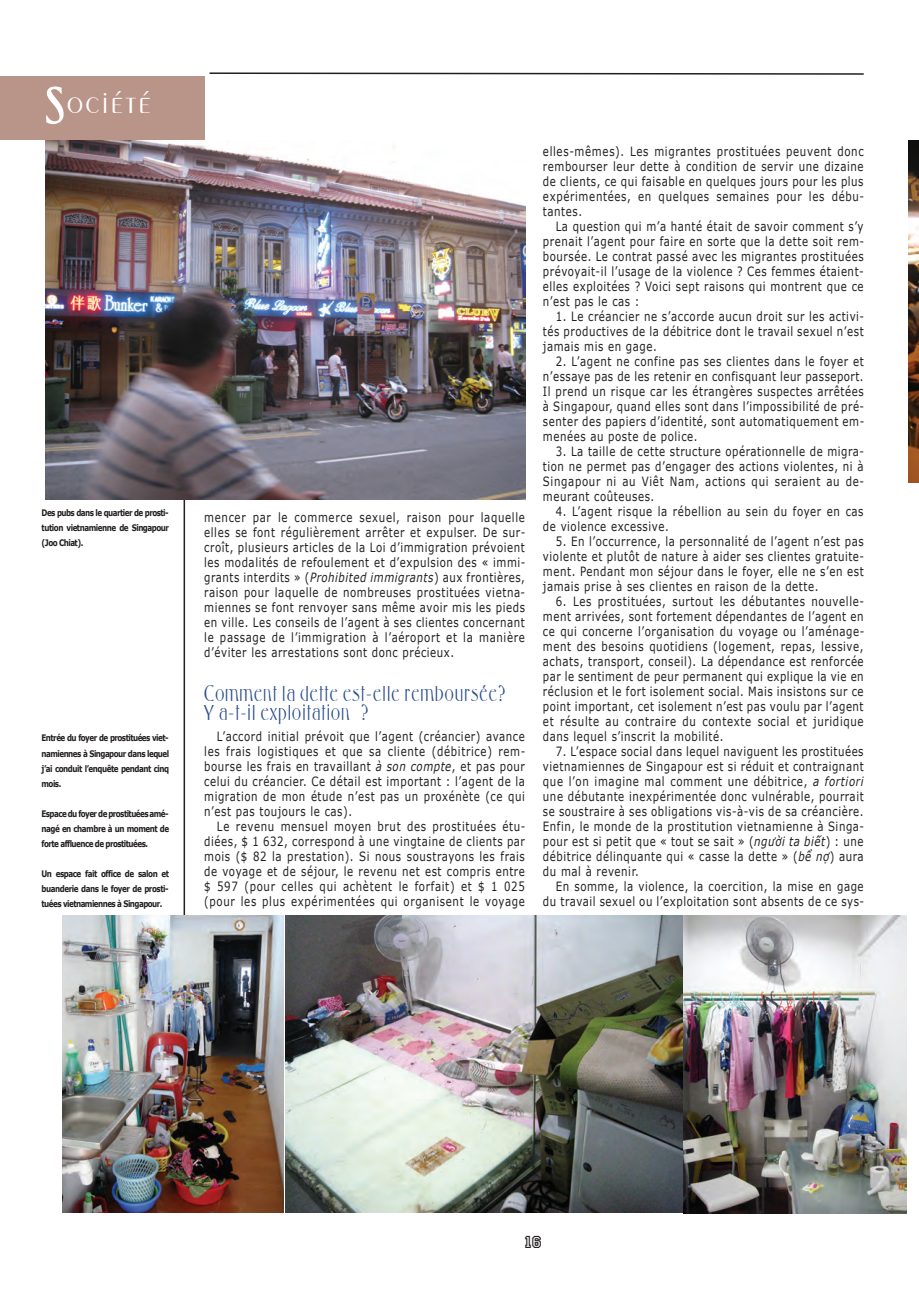
<style>
.page{position:relative;width:919px;height:1289px;background:#fff}
.page>*{position:absolute;margin:0;border:0;box-sizing:border-box;transform-origin:0 0}
.t1{font:300 36px "Penyae";letter-spacing:.05em;color:#fff}
.t2{font:24px/19.5px "Foster";letter-spacing:.05em;color:#294c8b;scale:.8 1}
.t3{font:18px "Princetown LET";color:#231f20}
.t4{font:12.75px/15px "Verdana";letter-spacing:.055em;color:#231f20;text-align:justify;scale:.8 1}
.t5{font:700 9px/15px "Verdana";letter-spacing:-.07em;color:#231f20;text-align:justify;scale:.8 1}
.s1{font-family:"Foster";font-weight:400;font-size:54px}
.s2{font-style:italic}
</style>
<div class="page">
<svg style="left:209px;top:72px;width:655px;height:3px"></svg>
<hr style="left:183px;top:141px;width:2px;height:1071px;background:#231f20">
<div style="left:0;top:77px;width:204px;height:63px;background:#b99489"></div>
<img style="left:62px;top:915px;width:621px;height:298px">
<img style="left:285px;top:915px;width:397px;height:298px">
<img style="left:683px;top:915px;width:223px;height:298px">
<img style="left:908px;top:140px;width:10px;height:342px">
<img style="left:45px;top:140px;width:481px;height:359px">
<h1 class="t1" style="left:46px;top:88px;width:106px"><span class="s1">S</span>ociété</h1>
<p class="t5" style="left:42px;top:505px;width:161px">Des pubs dans le quartier de prosti&shy;tution vietnamienne de Singapour (Joo Chiat).</p>
<p class="t5" style="left:42px;top:730px;width:161px">Entrée du foyer de prostituées viet&shy;namiennes à Singapour dans lequel j’ai conduit l’enquête pendant cinq mois.</p>
<p class="t5" style="left:42px;top:805px;width:161px">Espace du foyer de prostituées amé&shy;nagé en chambre à un moment de forte affluence de prostituées.</p>
<p class="t5" style="left:42px;top:865px;width:161px">Un espace fait office de salon et buanderie dans le foyer de prosti&shy;tuées vietnamiennes à Singapour.</p>
<p class="t4" style="left:204px;top:509px;width:403px">mencer par le commerce sexuel, raison pour laquelle elles se font régulièrement arrêter et expulser. De sur&shy;croît, plusieurs articles de la Loi d’immigration prévoient les modalités de refoulement et d’expulsion des « immi&shy;grants interdits » (<span class="s2">Prohibited immigrants</span>) aux frontières, raison pour laquelle de nombreuses prostituées vietna&shy;miennes se font renvoyer sans même avoir mis les pieds en ville. Les conseils de l’agent à ses clientes concernant le passage de l’immigration à l’aéroport et la manière d’éviter les arrestations sont donc précieux.</p>
<h2 class="t2" style="left:204px;top:685px;width:378px">Comment la dette est-elle remboursée?<br>Y a-t-il exploitation ?</h2>
<p class="t4" style="left:204px;top:728px;width:403px;text-indent:13px">L’accord initial prévoit que l’agent (créancier) avance les frais logistiques et que sa cliente (débitrice) rem&shy;bourse les frais en travaillant <span class="s2">à son compte</span>, et pas pour celui du créancier. Ce détail est important : l’agent de la migration de mon étude n’est pas un proxénète (ce qui n’est pas toujours le cas).</p>
<p class="t4" style="left:204px;top:818px;width:403px;text-indent:13px">Le revenu mensuel moyen brut des prostituées étu&shy;diées, $ 1 632, correspond à une vingtaine de clients par mois ($ 82 la prestation). Si nous soustrayons les frais de voyage et de séjour, le revenu net est compris entre $ 597 (pour celles qui achètent le forfait) et $ 1 025 (pour les plus expérimentées qui organisent le voyage</p>
<p class="t4" style="left:543px;top:143px;width:403px">elles-mêmes). Les migrantes prostituées peuvent donc rembourser leur dette à condition de servir une dizaine de clients, ce qui faisable en quelques jours pour les plus expérimentées, en quelques semaines pour les débu&shy;tantes.</p>
<p class="t4" style="left:543px;top:218px;width:403px;text-indent:13px">La question qui m’a hanté était de savoir comment s’y prenait l’agent pour faire en sorte que la dette soit rem&shy;boursée. Le contrat passé avec les migrantes prostituées prévoyait-il l’usage de la violence ? Ces femmes étaient&shy;elles exploitées ? Voici sept raisons qui montrent que ce n’est pas le cas :</p>
<p class="t4" style="left:543px;top:308px;width:403px;text-indent:13px">1. Le créancier ne s’accorde aucun droit sur les activi&shy;tés productives de la débitrice dont le travail sexuel n’est jamais mis en gage.</p>
<p class="t4" style="left:543px;top:353px;width:403px;text-indent:13px">2. L’agent ne confine pas ses clientes dans le foyer et n’essaye pas de les retenir en confisquant leur passeport.<br>Il prend un risque car les étrangères suspectes arrêtées à Singapour, quand elles sont dans l’impossibilité de pré&shy;senter des papiers d’identité, sont automatiquement em&shy;menées au poste de police.</p>
<p class="t4" style="left:543px;top:443px;width:403px;text-indent:13px">3. La taille de cette structure opérationnelle de migra&shy;tion ne permet pas d’engager des actions violentes, ni à Singapour ni au Viêt Nam, actions qui seraient au de&shy;meurant coûteuses.</p>
<p class="t4" style="left:543px;top:503px;width:402px;text-indent:13px">4. L’agent risque la rébellion au sein du foyer en cas de violence excessive.</p>
<p class="t4" style="left:543px;top:533px;width:403px;text-indent:13px">5. En l’occurrence, la personnalité de l’agent n’est pas violente et plutôt de nature à aider ses clientes gratuite&shy;ment. Pendant mon séjour dans le foyer, elle ne s’en est jamais prise à ses clientes en raison de la dette.</p>
<p class="t4" style="left:543px;top:593px;width:403px;text-indent:13px">6. Les prostituées, surtout les débutantes nouvelle&shy;ment arrivées, sont fortement dépendantes de l’agent en ce qui concerne l’organisation du voyage ou l’aménage&shy;ment des besoins quotidiens (logement, repas, lessive, achats, transport, conseil). La dépendance est renforcée par le sentiment de peur permanent qui explique la vie en réclusion et le fort isolement social. Mais insistons sur ce point important, cet isolement n’est pas voulu par l’agent et résulte au contraire du contexte social et juridique dans lequel s’inscrit la mobilité.</p>
<p class="t4" style="left:543px;top:743px;width:403px;text-indent:13px">7. L’espace social dans lequel naviguent les prostituées vietnamiennes de Singapour est si réduit et contraignant que l’on imagine mal comment une débitrice, <span class="s2">a fortiori </span>une débutante inexpérimentée donc vulnérable, pourrait se soustraire à ses obligations vis-à-vis de sa créancière.<br>Enfin, le monde de la prostitution vietnamienne à Singa&shy;pour est si petit que « tout se sait » (<span class="s2">người ta biết</span>) : une débitrice délinquante qui « casse la dette » (<span class="s2">bể nợ</span>) aura du mal à revenir.</p>
<p class="t4" style="left:543px;top:878px;width:403px;text-align:right">En somme, la violence, la coercition, la mise en gage du travail sexuel ou l’exploitation sont absents de ce sys-</p>
<h3 class="t3" style="left:524px;top:1231px;width:19px">16</h3>
</div>
